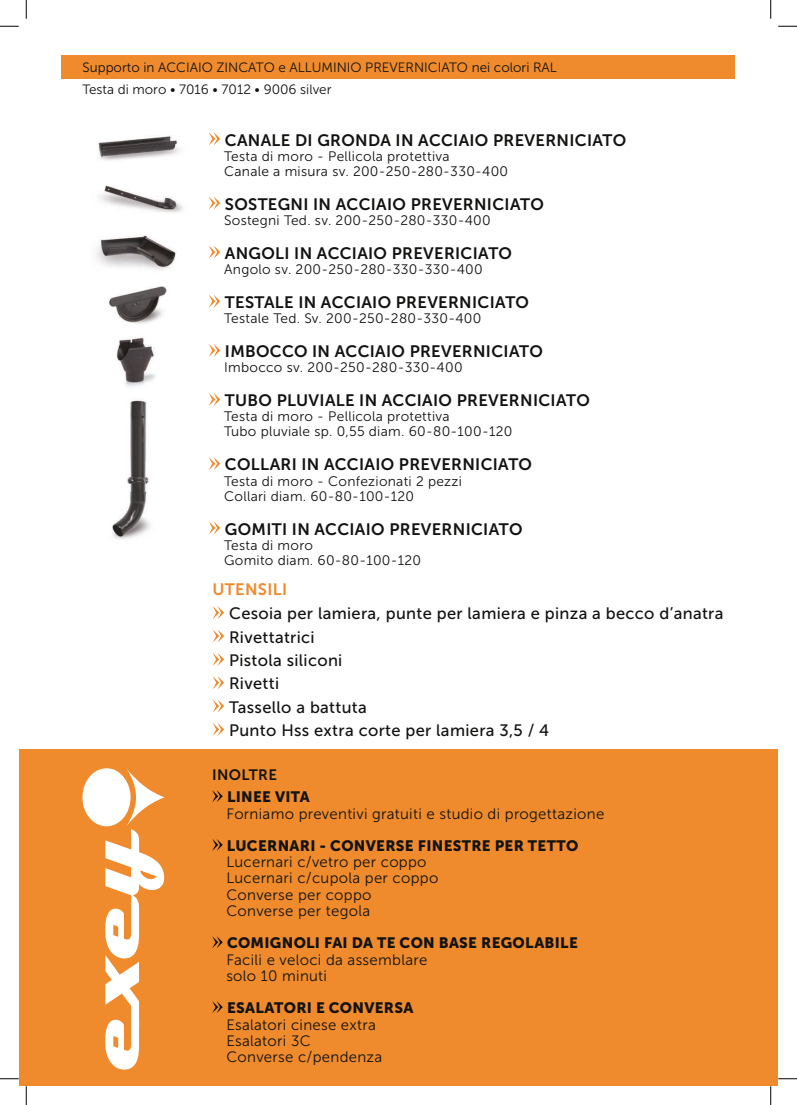
<style>
.page{position:relative;width:797px;height:1105px;background:#fff}
.page>*{position:absolute;margin:0;border:0;box-sizing:border-box;transform-origin:0 0}
.t1{font:16.5px "Museo Sans 700";letter-spacing:.02em;color:#121311}
.t2{font:16.5px/23.4px "Museo Sans 500";letter-spacing:.02em;color:#121311}
.t3{font:16.5px "Museo Sans 700";letter-spacing:.02em;color:#ef8a2d}
.t4{font:15px/16.2px "Museo Sans 300";letter-spacing:.02em;color:#121311}
.t5{font:15px "Museo Sans 900";letter-spacing:.02em;color:#121311}
.t6{font:15px "Museo Sans 700";letter-spacing:.02em;color:#121311}
.t7{font:13.75px/15.1px "Museo Sans 300";letter-spacing:.02em;color:#121311}
.t8{font:13.5px/22.1px "Museo Sans 300";color:#121311}
</style>
<div class="page">
<div style="left:62px;top:55px;width:673px;height:23px;background:#ef8a2d"></div>
<img style="left:96px;top:136px;width:87px;height:403px">
<div style="left:19px;top:749px;width:758px;height:337px;background:#ef8a2d"></div>
<svg style="left:209px;top:132px;width:11px;height:14px"></svg>
<svg style="left:209px;top:196px;width:11px;height:14px"></svg>
<svg style="left:209px;top:245px;width:11px;height:14px"></svg>
<svg style="left:209px;top:295px;width:11px;height:13px"></svg>
<svg style="left:209px;top:344px;width:11px;height:13px"></svg>
<svg style="left:209px;top:393px;width:11px;height:13px"></svg>
<svg style="left:209px;top:457px;width:11px;height:13px"></svg>
<svg style="left:209px;top:521px;width:11px;height:14px"></svg>
<svg style="left:212px;top:606px;width:12px;height:13px"></svg>
<svg style="left:212px;top:629px;width:12px;height:14px"></svg>
<svg style="left:212px;top:653px;width:12px;height:13px"></svg>
<svg style="left:212px;top:676px;width:12px;height:13px"></svg>
<svg style="left:212px;top:699px;width:12px;height:14px"></svg>
<svg style="left:212px;top:723px;width:12px;height:13px"></svg>
<svg style="left:212px;top:839px;width:11px;height:12px"></svg>
<svg style="left:212px;top:1001px;width:11px;height:12px"></svg>
<svg style="left:212px;top:936px;width:11px;height:12px"></svg>
<svg style="left:212px;top:790px;width:11px;height:12px"></svg>
<svg style="left:0;top:25px;width:19px;height:2px"></svg>
<svg style="left:778px;top:25px;width:19px;height:2px"></svg>
<svg style="left:0;top:1078px;width:19px;height:1px"></svg>
<svg style="left:778px;top:1078px;width:19px;height:1px"></svg>
<svg style="left:25px;top:0;width:2px;height:19px"></svg>
<svg style="left:25px;top:1086px;width:2px;height:19px"></svg>
<svg style="left:770px;top:0;width:1px;height:19px"></svg>
<svg style="left:770px;top:1086px;width:1px;height:19px"></svg>
<svg style="left:82px;top:768px;width:83px;height:302px"></svg>
<p class="t8" style="left:82px;top:56px;width:476px">Supporto in ACCIAIO ZINCATO e ALLUMINIO PREVERNICIATO nei colori RAL<br>Testa di moro • 7016 • 7012 • 9006 silver</p>
<p class="t1" style="left:225px;top:131px;width:403px">CANALE DI GRONDA IN ACCIAIO PREVERNICIATO</p>
<p class="t7" style="left:224px;top:148px;width:285px">Testa di moro - Pellicola protettiva<br>Canale a misura sv. 200-250-280-330-400</p>
<p class="t1" style="left:225px;top:195px;width:320px">SOSTEGNI IN ACCIAIO PREVERNICIATO</p>
<p class="t7" style="left:224px;top:213px;width:268px">Sostegni Ted. sv. 200-250-280-330-400</p>
<p class="t1" style="left:225px;top:244px;width:288px">ANGOLI IN ACCIAIO PREVERICIATO</p>
<p class="t7" style="left:224px;top:262px;width:260px">Angolo sv. 200-250-280-330-330-400</p>
<p class="t1" style="left:225px;top:293px;width:305px">TESTALE IN ACCIAIO PREVERNICIATO</p>
<p class="t7" style="left:224px;top:311px;width:259px">Testale Ted. Sv. 200-250-280-330-400</p>
<p class="t1" style="left:225px;top:342px;width:319px">IMBOCCO IN ACCIAIO PREVERNICIATO</p>
<p class="t7" style="left:224px;top:360px;width:240px">Imbocco sv. 200-250-280-330-400</p>
<p class="t1" style="left:225px;top:391px;width:366px">TUBO PLUVIALE IN ACCIAIO PREVERNICIATO</p>
<p class="t7" style="left:224px;top:409px;width:290px">Testa di moro - Pellicola protettiva<br>Tubo pluviale sp. 0,55 diam. 60-80-100-120</p>
<p class="t1" style="left:225px;top:455px;width:308px">COLLARI IN ACCIAIO PREVERNICIATO</p>
<p class="t7" style="left:224px;top:473px;width:239px">Testa di moro - Confezionati 2 pezzi<br>Collari diam. 60-80-100-120</p>
<p class="t1" style="left:225px;top:520px;width:299px">GOMITI IN ACCIAIO PREVERNICIATO</p>
<p class="t7" style="left:224px;top:538px;width:198px">Testa di moro<br>Gomito diam. 60-80-100-120</p>
<p class="t3" style="left:212px;top:580px;width:76px">UTENSILI</p>
<p class="t2" style="left:229px;top:602px;width:496px">Cesoia per lamiera, punte per lamiera e pinza a becco d’anatra<br>Rivettatrici<br>Pistola siliconi<br>Rivetti<br>Tassello a battuta<br>Punto Hss extra corte per lamiera 3,5 / 4</p>
<p class="t6" style="left:212px;top:766px;width:66px">INOLTRE</p>
<p class="t5" style="left:227px;top:788px;width:84px">LINEE VITA</p>
<p class="t4" style="left:226px;top:805px;width:379px">Forniamo preventivi gratuiti e studio di progettazione</p>
<p class="t5" style="left:227px;top:837px;width:353px">LUCERNARI - CONVERSE FINESTRE PER TETTO</p>
<p class="t4" style="left:226px;top:854px;width:213px">Lucernari c/vetro per coppo<br>Lucernari c/cupola per coppo<br>Converse per coppo<br>Converse per tegola</p>
<p class="t5" style="left:227px;top:934px;width:352px">COMIGNOLI FAI DA TE CON BASE REGOLABILE</p>
<p class="t4" style="left:226px;top:951px;width:202px">Facili e veloci da assemblare solo 10 minuti</p>
<p class="t5" style="left:227px;top:999px;width:188px">ESALATORI E CONVERSA</p>
<p class="t4" style="left:226px;top:1016px;width:157px">Esalatori cinese extra<br>Esalatori 3C<br>Converse c/pendenza</p>
</div>
